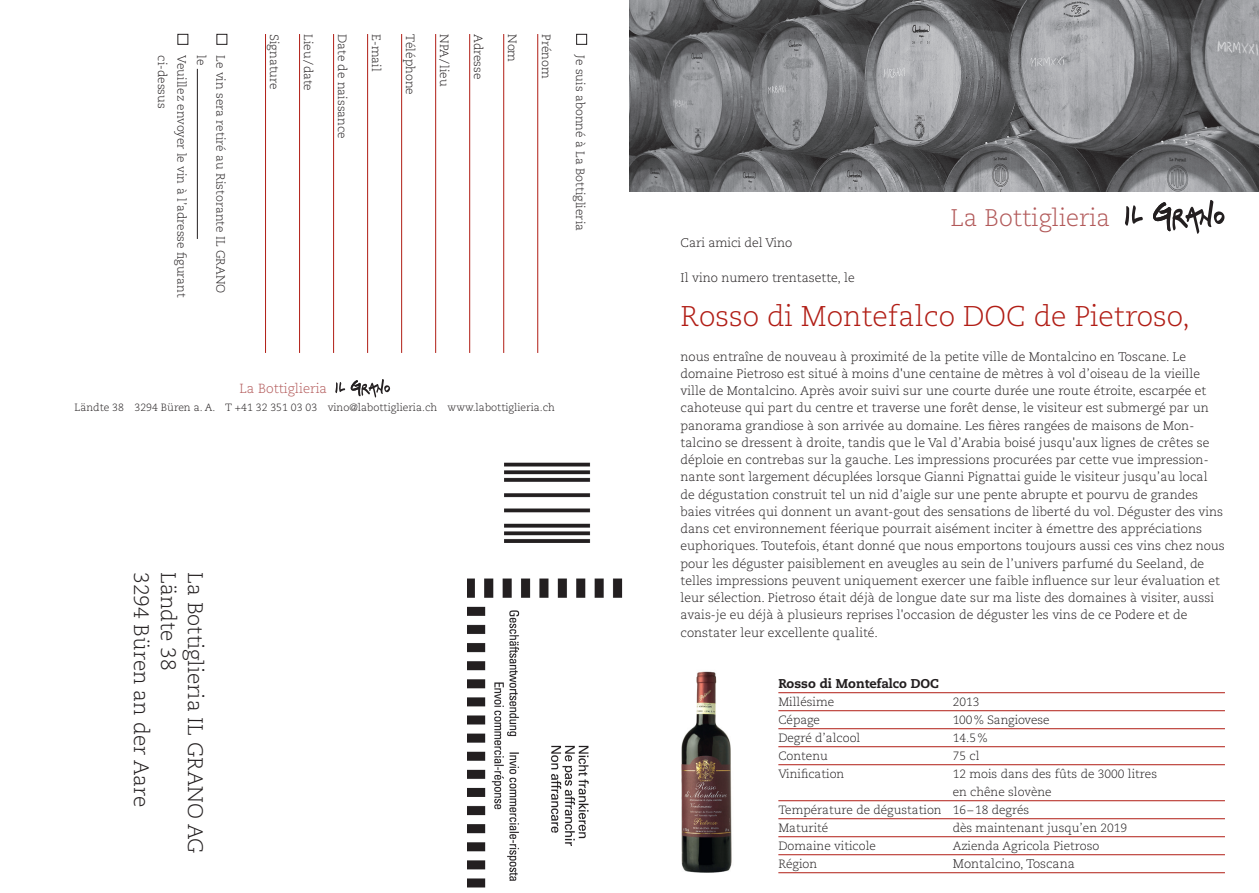
<style>
.page{position:relative;width:1259px;height:893px;background:#fff}
.page>*{position:absolute;margin:0;border:0;box-sizing:border-box;transform-origin:0 0}
.t1{font:300 28.5px "Caecilia";color:#b11d15}
.t2{font:300 24px "Caecilia";color:#b25959}
.t3{font:300 21px "Caecilia";color:#231f20}
.t4{font:300 13.2px "Caecilia";color:#b25959}
.t5{font:800 12.75px "Caecilia";color:#231f20}
.t6{font:300 12.45px/17.2px "Caecilia";color:#231f20}
.t7{font:300 12px "Caecilia";color:#231f20}
.t8{font:300 10.5px "Caecilia";color:#231f20}
</style>
<div class="page">
<img style="left:629px;top:0;width:630px;height:191px">
<img style="left:468px;top:462px;width:155px;height:426px">
<hr style="left:537px;top:34px;width:1px;height:319px;background:#b11d15">
<hr style="left:503px;top:34px;width:1px;height:319px;background:#b11d15">
<hr style="left:469px;top:34px;width:1px;height:319px;background:#b11d15">
<hr style="left:435px;top:34px;width:1px;height:319px;background:#b11d15">
<hr style="left:401px;top:34px;width:1px;height:319px;background:#b11d15">
<hr style="left:367px;top:34px;width:1px;height:319px;background:#b11d15">
<hr style="left:333px;top:34px;width:1px;height:319px;background:#b11d15">
<hr style="left:299px;top:34px;width:1px;height:319px;background:#b11d15">
<hr style="left:265px;top:34px;width:1px;height:319px;background:#b11d15">
<div style="left:576px;top:34px;width:11px;height:11px;border:1px solid #231f20"></div>
<div style="left:216px;top:34px;width:11px;height:11px;border:1px solid #231f20"></div>
<hr style="left:197px;top:69px;width:1px;height:170px;background:#231f20">
<div style="left:177px;top:34px;width:11px;height:11px;border:1px solid #231f20"></div>
<hr style="left:778px;top:692px;width:447px;height:1px;background:#b11d15">
<hr style="left:778px;top:710px;width:447px;height:1px;background:#b11d15">
<hr style="left:778px;top:728px;width:447px;height:1px;background:#b11d15">
<hr style="left:778px;top:746px;width:447px;height:1px;background:#b11d15">
<hr style="left:778px;top:764px;width:447px;height:1px;background:#b11d15">
<hr style="left:778px;top:800px;width:447px;height:1px;background:#b11d15">
<hr style="left:778px;top:818px;width:447px;height:1px;background:#b11d15">
<hr style="left:778px;top:836px;width:447px;height:1px;background:#b11d15">
<hr style="left:778px;top:854px;width:447px;height:1px;background:#b11d15">
<hr style="left:778px;top:872px;width:447px;height:1px;background:#b11d15">
<svg style="left:335px;top:382px;width:10px;height:11px"></svg>
<svg style="left:351px;top:379px;width:39px;height:19px"></svg>
<svg style="left:1125px;top:205px;width:18px;height:21px"></svg>
<svg style="left:1153px;top:200px;width:71px;height:34px"></svg>
<img style="left:681px;top:671px;width:51px;height:202px">
<p class="t7" style="left:169px;top:55px;width:55px;rotate:90deg">ci-dessus</p>
<p class="t7" style="left:188px;top:55px;width:244px;rotate:90deg">Veuillez envoyer le vin à l’adresse figurant</p>
<p class="t7" style="left:208px;top:55px;width:12px;rotate:90deg">le</p>
<p class="t7" style="left:227px;top:55px;width:240px;rotate:90deg">Le vin sera retiré au Ristorante IL GRANO</p>
<p class="t7" style="left:281px;top:34px;width:57px;rotate:90deg">Signature</p>
<p class="t7" style="left:315px;top:34px;width:58px;rotate:90deg">Lieu/date</p>
<p class="t7" style="left:349px;top:34px;width:106px;rotate:90deg">Date de naissance</p>
<p class="t7" style="left:383px;top:34px;width:39px;rotate:90deg">E-mail</p>
<p class="t7" style="left:417px;top:34px;width:62px;rotate:90deg">Téléphone</p>
<p class="t7" style="left:451px;top:34px;width:54px;rotate:90deg">NPA/lieu</p>
<p class="t7" style="left:485px;top:34px;width:47px;rotate:90deg">Adresse</p>
<p class="t7" style="left:519px;top:34px;width:30px;rotate:90deg">Nom</p>
<p class="t7" style="left:553px;top:34px;width:46px;rotate:90deg">Prénom</p>
<p class="t7" style="left:587px;top:55px;width:177px;rotate:90deg">Je suis abonné à La Bottiglieria</p>
<p class="t4" style="left:239px;top:381px;width:89px">La Bottiglieria</p>
<p class="t8" style="left:75px;top:401px;width:482px">Ländte 38 3294 Büren a. A. T +41 32 351 03 03 vino@labottiglieria.ch www.labottiglieria.ch</p>
<h3 class="t3" style="left:153px;top:572px;width:237px;rotate:90deg">3294 Büren an der Aare</h3>
<h3 class="t3" style="left:180px;top:572px;width:100px;rotate:90deg">Ländte 38</h3>
<h3 class="t3" style="left:207px;top:572px;width:283px;rotate:90deg">La Bottiglieria IL GRANO AG</h3>
<h2 class="t2" style="left:950px;top:204px;width:161px">La Bottiglieria</h2>
<p class="t6" style="left:680px;top:235px;width:113px">Cari amici del Vino</p>
<p class="t6" style="left:680px;top:269px;width:176px">Il vino numero trentasette, le</p>
<h1 class="t1" style="left:680px;top:300px;width:511px">Rosso di Montefalco DOC de Pietroso,</h1>
<p class="t6" style="left:680px;top:348px;width:546px">nous entraîne de nouveau à proximité de la petite ville de Montalcino en Toscane. Le domaine Pietroso est situé à moins d'une centaine de mètres à vol d’oiseau de la vieille ville de Montalcino. Après avoir suivi sur une courte durée une route étroite, escarpée et cahoteuse qui part du centre et traverse une forêt dense, le visiteur est submergé par un panorama grandiose à son arrivée au domaine. Les fières rangées de maisons de Mon&shy;talcino se dressent à droite, tandis que le Val d’Arabia boisé jusqu'aux lignes de crêtes se déploie en contrebas sur la gauche. Les impressions procurées par cette vue impression&shy;nante sont largement décuplées lorsque Gianni Pignattai guide le visiteur jusqu’au local de dégustation construit tel un nid d’aigle sur une pente abrupte et pourvu de grandes baies vitrées qui donnent un avant-gout des sensations de liberté du vol. Déguster des vins dans cet environnement féerique pourrait aisément inciter à émettre des appréciations euphoriques. Toutefois, étant donné que nous emportons toujours aussi ces vins chez nous pour les déguster paisiblement en aveugles au sein de l’univers parfumé du Seeland, de telles impressions peuvent uniquement exercer une faible influence sur leur évaluation et leur sélection. Pietroso était déjà de longue date sur ma liste des domaines à visiter, aussi avais-je eu déjà à plusieurs reprises l'occasion de déguster les vins de ce Podere et de constater leur excellente qualité.</p>
<p class="t5" style="left:778px;top:676px;width:162px">Rosso di Montefalco DOC</p>
<p class="t7" style="left:778px;top:695px;width:57px">Millésime</p>
<p class="t7" style="left:952px;top:695px;width:28px">2013</p>
<p class="t7" style="left:778px;top:713px;width:43px">Cépage</p>
<p class="t7" style="left:952px;top:713px;width:98px">100% Sangiovese</p>
<p class="t7" style="left:778px;top:731px;width:84px">Degré d’alcool</p>
<p class="t7" style="left:952px;top:731px;width:37px">14.5%</p>
<p class="t7" style="left:778px;top:749px;width:51px">Contenu</p>
<p class="t7" style="left:952px;top:749px;width:28px">75 cl</p>
<p class="t7" style="left:778px;top:767px;width:68px">Vinification</p>
<p class="t7" style="left:952px;top:767px;width:206px">12 mois dans des fûts de 3000 litres</p>
<p class="t7" style="left:952px;top:785px;width:100px">en chêne slovène</p>
<p class="t7" style="left:778px;top:803px;width:252px">Température de dégustation 16–18 degrés</p>
<p class="t7" style="left:778px;top:821px;width:51px">Maturité</p>
<p class="t7" style="left:952px;top:821px;width:176px">dès maintenant jusqu’en 2019</p>
<p class="t7" style="left:778px;top:839px;width:99px">Domaine viticole</p>
<p class="t7" style="left:952px;top:839px;width:148px">Azienda Agricola Pietroso</p>
<p class="t7" style="left:778px;top:857px;width:40px">Région</p>
<p class="t6" style="left:952px;top:855px;width:124px">Montalcino, Toscana</p>
</div>
